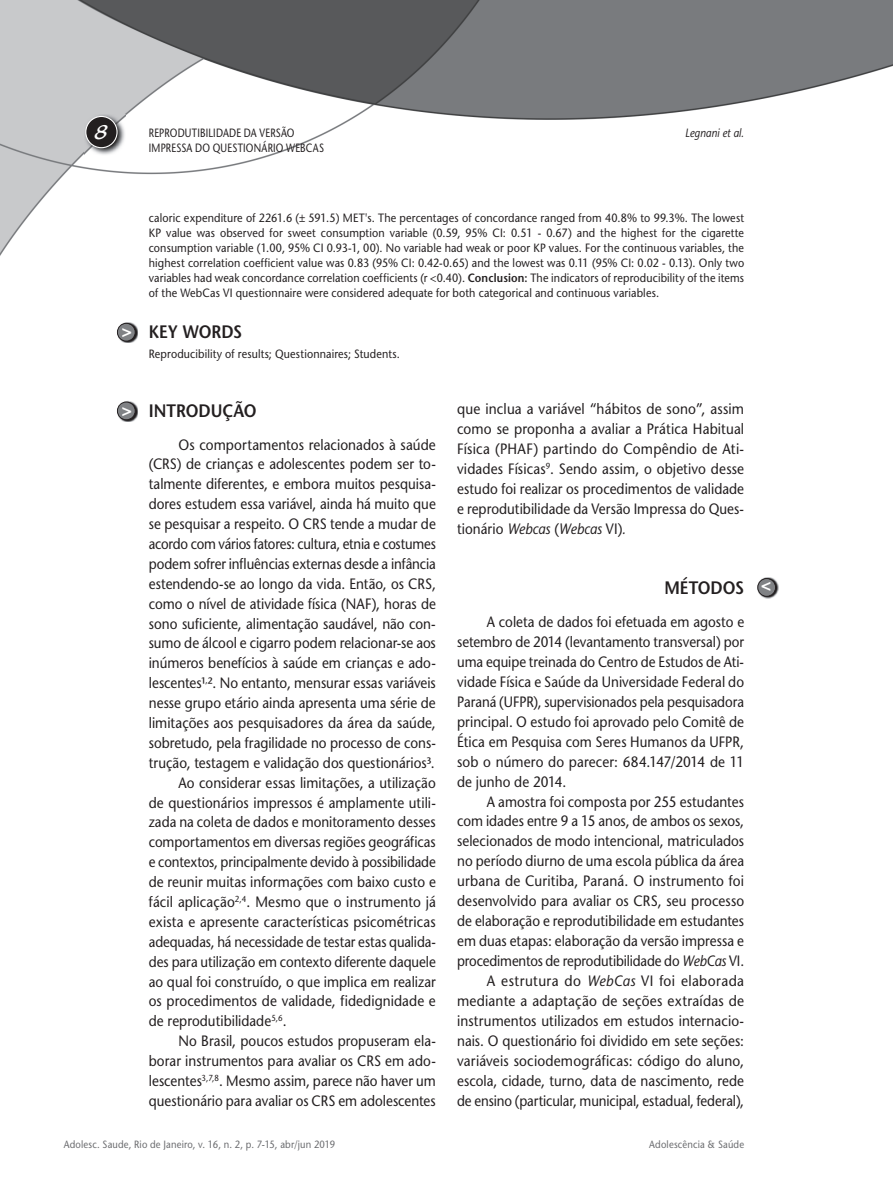
<style>
.page{position:relative;width:893px;height:1191px;background:#fff}
.page>*{position:absolute;margin:0;border:0;box-sizing:border-box;transform-origin:0 0}
.t1{font:21px "Blacklight D";color:#fff}
.t2{font:600 18px "Stone Sans";color:#231f20;scale:.9 1}
.t3{font:700 17.25px "Helvetica";color:#fff}
.t4{font:15px/20px "Stone Sans";color:#231f20;text-align:justify;scale:.9 1}
.t5{font:15px/20px "Stone Sans";color:#231f20;text-align:justify;scale:.91 1}
.t6{font:15px "Stone Sans";color:#231f20;scale:.89 1}
.t7{font:15px "Stone Sans";letter-spacing:-.02em;color:#231f20;scale:.88 1}
.t8{font:12px/15px "Stone Sans";letter-spacing:.015em;color:#231f20;text-align:justify;scale:.9 1}
.t9{font:12px "Stone Sans";letter-spacing:.015em;color:#231f20;scale:.8 1}
.t10{font:italic 12px "Stone Sans";letter-spacing:.01em;color:#231f20;scale:.85 1}
.t11{font:10.5px "Stone Sans";letter-spacing:.02em;color:#6c6d70;scale:.9 1}
.s1{font-weight:600}
.s2{font-style:italic}
</style>
<div class="page">
<img style="left:0;top:0;width:893px;height:599px">
<img style="left:84px;top:114px;width:41px;height:41px">
<svg style="left:85px;top:116px;width:33px;height:32px"></svg>
<img style="left:118px;top:401px;width:20px;height:20px">
<svg style="left:117px;top:401px;width:19px;height:19px"></svg>
<img style="left:758px;top:577px;width:20px;height:21px">
<svg style="left:757px;top:578px;width:19px;height:19px"></svg>
<img style="left:118px;top:322px;width:20px;height:21px">
<svg style="left:117px;top:323px;width:19px;height:18px"></svg>
<h1 class="t1" style="left:95px;top:119px;width:15px">8</h1>
<p class="t9" style="left:149px;top:126px;width:184px">REPRODUTIBILIDADE DA VERSÃO</p>
<p class="t10" style="left:685px;top:126px;width:71px">Legnani et al.</p>
<p class="t9" style="left:149px;top:140px;width:221px">IMPRESSA DO QUESTIONÁRIO WEBCAS</p>
<p class="t3" style="left:122px;top:321px;width:12px">&gt;</p>
<p class="t3" style="left:122px;top:399px;width:12px">&gt;</p>
<p class="t8" style="left:149px;top:211px;width:663px">caloric expenditure of 2261.6 (± 591.5) MET's. The percentages of concordance ranged from 40.8% to 99.3%. The lowest KP value was observed for sweet consumption variable (0.59, 95% CI: 0.51 - 0.67) and the highest for the cigarette consumption variable (1.00, 95% CI 0.93-1, 00). No variable had weak or poor KP values. For the continuous variables, the highest correlation coefficient value was 0.83 (95% CI: 0.42-0.65) and the lowest was 0.11 (95% CI: 0.02 - 0.13). Only two variables had weak concordance correlation coefficients (r &lt;0.40). <span class="s1">Conclusion:</span> The indicators of reproducibility of the items of the WebCas VI questionnaire were considered adequate for both categorical and continuous variables.</p>
<p class="t2" style="left:149px;top:321px;width:105px">KEY WORDS</p>
<p class="t8" style="left:149px;top:346px;width:281px">Reproducibility of results; Questionnaires; Students.</p>
<p class="t2" style="left:149px;top:400px;width:121px">INTRODUÇÃO</p>
<p class="t5" style="left:179px;top:434px;width:284px">Os comportamentos relacionados à saúde</p>
<p class="t4" style="left:149px;top:454px;width:320px">(CRS) de crianças e adolescentes podem ser to-</p>
<p class="t4" style="left:149px;top:474px;width:320px">talmente diferentes, e embora muitos pesquisa-</p>
<p class="t4" style="left:149px;top:494px;width:320px">dores estudem essa variável, ainda há muito que</p>
<p class="t4" style="left:149px;top:514px;width:320px">se pesquisar a respeito. O CRS tende a mudar de</p>
<p class="t7" style="left:149px;top:535px;width:328px">acordo com vários fatores: cultura, etnia e costumes</p>
<p class="t6" style="left:149px;top:555px;width:324px">podem sofrer influências externas desde a infância</p>
<p class="t4" style="left:149px;top:573px;width:320px">estendendo-se ao longo da vida. Então, os CRS,</p>
<p class="t4" style="left:149px;top:593px;width:320px">como o nível de atividade física (NAF), horas de</p>
<p class="t4" style="left:149px;top:613px;width:320px">sono suficiente, alimentação saudável, não con-</p>
<p class="t4" style="left:149px;top:633px;width:320px">sumo de álcool e cigarro podem relacionar-se aos</p>
<p class="t4" style="left:149px;top:653px;width:320px">inúmeros benefícios à saúde em crianças e ado-</p>
<p class="t4" style="left:149px;top:673px;width:320px">lescentes¹<sup>,</sup>². No entanto, mensurar essas variáveis</p>
<p class="t4" style="left:149px;top:693px;width:320px">nesse grupo etário ainda apresenta uma série de</p>
<p class="t5" style="left:149px;top:713px;width:317px">limitações aos pesquisadores da área da saúde,</p>
<p class="t4" style="left:149px;top:732px;width:320px">sobretudo, pela fragilidade no processo de cons-</p>
<p class="t4" style="left:149px;top:752px;width:319px">trução, testagem e validação dos questionários³.</p>
<p class="t4" style="left:179px;top:772px;width:287px">Ao considerar essas limitações, a utilização</p>
<p class="t4" style="left:149px;top:792px;width:320px">de questionários impressos é amplamente utili-</p>
<p class="t4" style="left:149px;top:812px;width:320px">zada na coleta de dados e monitoramento desses</p>
<p class="t6" style="left:149px;top:833px;width:324px">comportamentos em diversas regiões geográficas</p>
<p class="t6" style="left:149px;top:853px;width:324px">e contextos, principalmente devido à possibilidade</p>
<p class="t4" style="left:149px;top:872px;width:320px">de reunir muitas informações com baixo custo e</p>
<p class="t5" style="left:149px;top:892px;width:317px">fácil aplicação<sup>2,4</sup>. Mesmo que o instrumento já</p>
<p class="t5" style="left:149px;top:911px;width:317px">exista e apresente características psicométricas</p>
<p class="t6" style="left:149px;top:932px;width:324px">adequadas, há necessidade de testar estas qualida-</p>
<p class="t6" style="left:149px;top:952px;width:324px">des para utilização em contexto diferente daquele</p>
<p class="t4" style="left:149px;top:971px;width:320px">ao qual foi construído, o que implica em realizar</p>
<p class="t4" style="left:149px;top:991px;width:320px">os procedimentos de validade, fidedignidade e</p>
<p class="t4" style="left:149px;top:1011px;width:155px">de reprodutibilidade<sup>5,6</sup>.</p>
<p class="t4" style="left:179px;top:1031px;width:287px">No Brasil, poucos estudos propuseram ela-</p>
<p class="t4" style="left:149px;top:1051px;width:320px">borar instrumentos para avaliar os CRS em ado-</p>
<p class="t4" style="left:149px;top:1070px;width:320px">lescentes<sup>3,7,8</sup>. Mesmo assim, parece não haver um</p>
<p class="t4" style="left:149px;top:1090px;width:320px">questionário para avaliar os CRS em adolescentes</p>
<p class="t5" style="left:457px;top:399px;width:317px">que inclua a variável “hábitos de sono”, assim como se proponha a avaliar a Prática Habitual Física (PHAF) partindo do Compêndio de Ati&shy;vidades Físicas<sup>9</sup>. Sendo assim, o objetivo desse estudo foi realizar os procedimentos de validade e reprodutibilidade da Versão Impressa do Ques&shy;tionário <span class="s2">Webcas</span> (<span class="s2">Webcas</span> VI)<span class="s2">.</span></p>
<p class="t2" style="left:664px;top:577px;width:90px">MÉTODOS</p>
<p class="t4" style="left:457px;top:611px;width:320px;text-indent:30px">A coleta de dados foi efetuada em agosto e setembro de 2014 (levantamento transversal) por uma equipe treinada do Centro de Estudos de Ati&shy;vidade Física e Saúde da Universidade Federal do Paraná (UFPR), supervisionados pela pesquisadora principal. O estudo foi aprovado pelo Comitê de Ética em Pesquisa com Seres Humanos da UFPR, sob o número do parecer: 684.147/2014 de 11 de junho de 2014.</p>
<p class="t4" style="left:457px;top:791px;width:320px;text-align:right">A amostra foi composta por 255 estudantes<br>com idades entre 9 a 15 anos, de ambos os sexos, selecionados de modo intencional, matriculados no período diurno de uma escola pública da área urbana de Curitiba, Paraná. O instrumento foi desenvolvido para avaliar os CRS, seu processo de elaboração e reprodutibilidade em estudantes em duas etapas: elaboração da versão impressa e procedimentos de reprodutibilidade do <span class="s2">WebCas</span> VI.<br>A estrutura do <span class="s2">WebCas</span> VI foi elaborada mediante a adaptação de seções extraídas de instrumentos utilizados em estudos internacio&shy;nais. O questionário foi dividido em sete seções: variáveis sociodemográficas: código do aluno, escola, cidade, turno, data de nascimento, rede de ensino (particular, municipal, estadual, federal),</p>
<p class="t11" style="left:64px;top:1138px;width:303px">Adolesc. Saude, Rio de Janeiro, v. 16, n. 2, p. 7-15, abr/jun 2019</p>
<p class="t11" style="left:649px;top:1138px;width:107px">Adolescência &amp; Saúde</p>
<p class="t3" style="left:771px;top:599px;width:12px;rotate:-180deg">&gt;</p>
</div>
